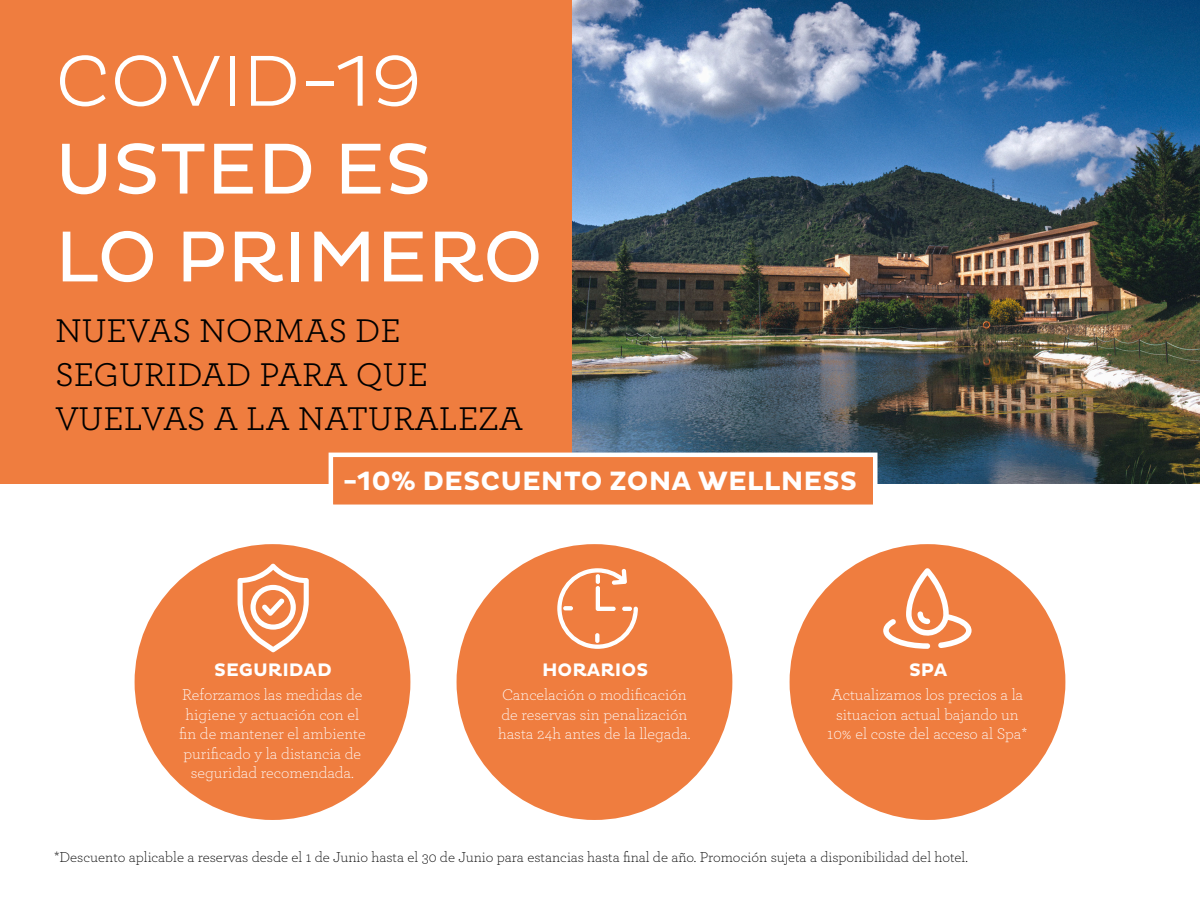
<style>
.page{position:relative;width:1200px;height:900px;background:#fff}
.page>*{position:absolute;margin:0;border:0;box-sizing:border-box;transform-origin:0 0}
.t1{font:73.2px "Pluto";color:#fff}
.t2{font:300 73.2px "Pluto";color:#fff}
.t3{font:34.5px/44.4px "Archer Pro";color:#000}
.t4{font:700 27px "Pluto";color:#fff}
.t5{font:700 18.45px "Pluto";color:#fff}
.t6{font:300 16.2px/19.5px "Archer Pro";color:#fff;text-align:center}
.t7{font:300 15px "Archer Pro";color:#000}
</style>
<div class="page">
<div style="left:0;top:0;width:1200px;height:483px;background:#ef7d3f"></div>
<img style="left:573px;top:0;width:627px;height:483px">
<div style="left:329px;top:453px;width:549px;height:56px;background:#ef7d3f;border:4px solid #fff"></div>
<div style="left:791px;top:546px;width:273px;height:272px;background:#ef7d3f;border-radius:50%"></div>
<div style="left:136px;top:546px;width:273px;height:272px;background:#ef7d3f;border-radius:50%"></div>
<div style="left:458px;top:546px;width:273px;height:272px;background:#ef7d3f;border-radius:50%"></div>
<svg style="left:238px;top:564px;width:71px;height:88px"></svg>
<svg style="left:557px;top:568px;width:81px;height:81px"></svg>
<svg style="left:883px;top:568px;width:89px;height:81px"></svg>
<p class="t2" style="left:55px;top:39px;width:369px">COVID-19</p>
<p class="t1" style="left:55px;top:127px;width:378px">USTED ES</p>
<p class="t1" style="left:55px;top:215px;width:490px">LO PRIMERO</p>
<p class="t3" style="left:55px;top:306px;width:470px">NUEVAS NORMAS DE<br>SEGURIDAD PARA QUE<br>VUELVAS A LA NATURALEZA</p>
<p class="t4" style="left:343px;top:466px;width:516px">-10% DESCUENTO ZONA WELLNESS</p>
<p class="t5" style="left:214px;top:659px;width:119px">SEGURIDAD</p>
<p class="t5" style="left:542px;top:659px;width:108px">HORARIOS</p>
<p class="t5" style="left:909px;top:659px;width:40px">SPA</p>
<p class="t6" style="left:179px;top:685px;width:188px">Reforzamos las medidas de higiene y actuación con el fin de mantener el ambiente purificado y la distancia de seguridad recomendada.</p>
<p class="t6" style="left:498px;top:685px;width:194px;text-align:left">Cancelación o modificación de reservas sin penalización hasta 24h antes de la llegada.</p>
<p class="t6" style="left:827px;top:685px;width:202px">Actualizamos los precios a la situacion actual bajando un<br>10% el coste del acceso al Spa*</p>
<p class="t7" style="left:54px;top:847px;width:915px">*Descuento aplicable a reservas desde el 1 de Junio hasta el 30 de Junio para estancias hasta final de año. Promoción sujeta a disponibilidad del hotel.</p>
</div>
